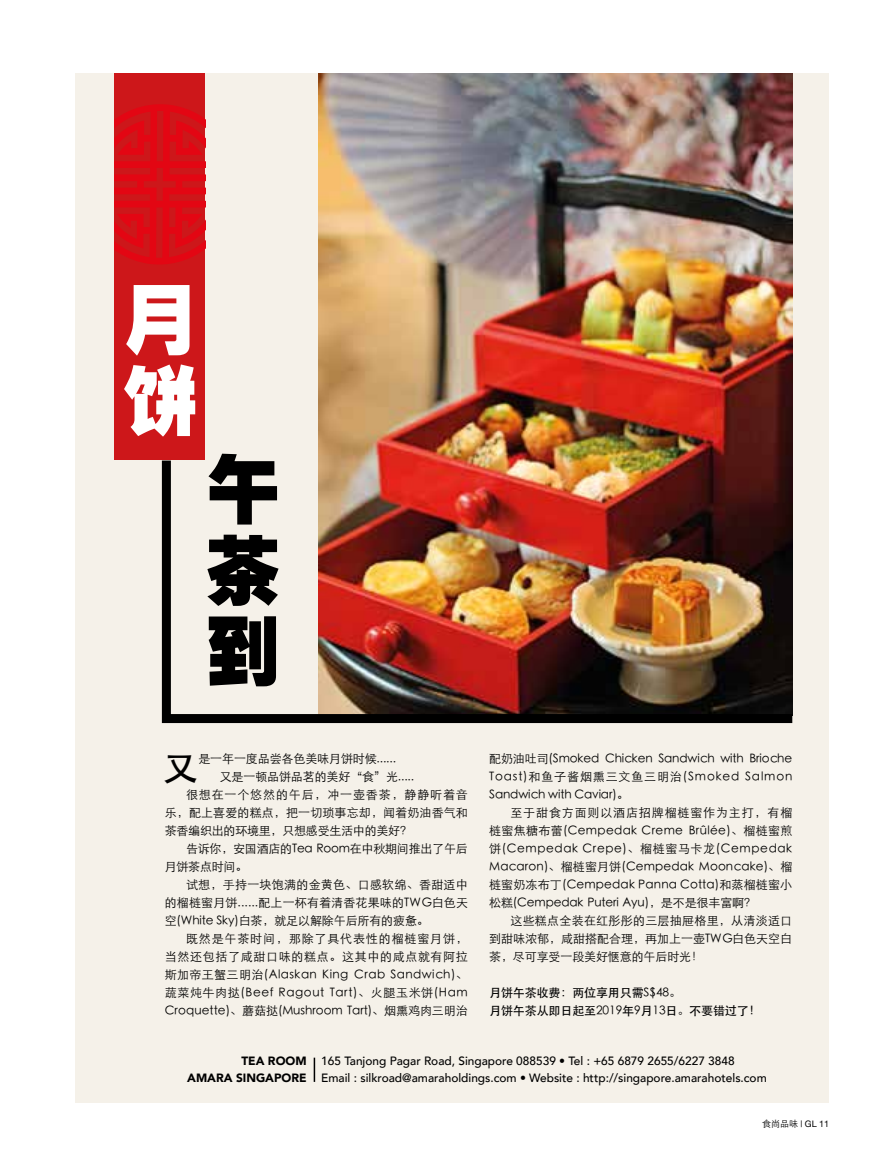
<style>
.page{position:relative;width:893px;height:1170px;background:#fff}
.page>*{position:absolute;margin:0;border:0;box-sizing:border-box;transform-origin:0 0}
.t1{font:75px/81px "Heiti EG Ultra GB";color:#000;text-align:justify}
.t2{font:75px/81px "Heiti EG Ultra GB";color:#fff}
.t3{font:35.1px "ST Heiti";color:#000}
.t4{font:12px/18px "ST Xihei";letter-spacing:.01em;color:#000;text-align:justify}
.t5{font:500 12px/16.5px "Avenir";color:#000}
.t6{font:12px "ST Xihei";letter-spacing:-.01em;color:#000}
.t7{font:12px "ST Xihei";letter-spacing:-.02em;color:#000}
.t8{font:12px "ST Xihei";letter-spacing:.07em;color:#000}
.t9{font:12px/18px "ST Heiti";letter-spacing:-.01em;color:#000}
.t10{font:12px "ST Xihei";letter-spacing:.035em;color:#000}
.t11{font:12px "ST Xihei";letter-spacing:.05em;color:#000}
.t12{font:12px "ST Xihei";letter-spacing:.055em;color:#000}
.t13{font:900 12px/16.5px "Avenir";color:#000;text-align:right}
.t14{font:9px "Helvetica Neue";color:#000}
.s1{font-family:"ST Xihei"}
</style>
<div class="page">
<div style="left:75px;top:73px;width:754px;height:1029px;background:#f5f1e9"></div>
<img style="left:318px;top:73px;width:474px;height:378px">
<img style="left:161px;top:451px;width:632px;height:273px">
<div style="left:114px;top:73px;width:91px;height:387px;background:#cd171a"></div>
<svg style="left:114px;top:104px;width:91px;height:160px"></svg>
<svg style="left:314px;top:1057px;width:1px;height:24px"></svg>
<h1 class="t2" style="left:123px;top:279px;width:77px">月饼</h1>
<h1 class="t1" style="left:206px;top:448px;width:76px">午茶到</h1>
<h2 class="t3" style="left:164px;top:750px;width:37px">又</h2>
<p class="t6" style="left:198px;top:752px;width:199px">是一年一度品尝各色美味月饼时候......</p>
<p class="t6" style="left:220px;top:770px;width:196px">又是一顿品饼品茗的美好“食”光.....</p>
<p class="t8" style="left:186px;top:788px;width:283px">很想在一个悠然的午后，冲一壶香茶，静静听着音</p>
<p class="t4" style="left:165px;top:803px;width:305px">乐，配上喜爱的糕点，把一切琐事忘却，闻着奶油香气和</p>
<p class="t7" style="left:165px;top:824px;width:249px">茶香编织出的环境里，只想感受生活中的美好？</p>
<p class="t7" style="left:186px;top:842px;width:283px">告诉你，安国酒店的Tea Room在中秋期间推出了午后</p>
<p class="t4" style="left:165px;top:857px;width:84px">月饼茶点时间。</p>
<p class="t4" style="left:186px;top:875px;width:283px">试想，手持一块饱满的金黄色、口感软绵、香甜适中</p>
<p class="t4" style="left:165px;top:893px;width:305px">的榴梿蜜月饼......配上一杯有着清香花果味的TWG白色天</p>
<p class="t6" style="left:165px;top:914px;width:266px">空(White Sky)白茶，就足以解除午后所有的疲惫。</p>
<p class="t8" style="left:186px;top:932px;width:283px">既然是午茶时间，那除了具代表性的榴梿蜜月饼，</p>
<p class="t12" style="left:165px;top:950px;width:305px">当然还包括了咸甜口味的糕点。这其中的咸点就有阿拉</p>
<p class="t10" style="left:165px;top:968px;width:305px">斯加帝王蟹三明治(Alaskan King Crab Sandwich)、</p>
<p class="t11" style="left:165px;top:986px;width:305px">蔬菜炖牛肉挞(Beef Ragout Tart)、火腿玉米饼(Ham</p>
<p class="t4" style="left:165px;top:1001px;width:305px">Croquette)、蘑菇挞(Mushroom Tart)、烟熏鸡肉三明治</p>
<p class="t4" style="left:489px;top:749px;width:305px">配奶油吐司(Smoked Chicken Sandwich with Brioche Toast)和鱼子酱烟熏三文鱼三明治(Smoked Salmon Sandwich with Caviar)。</p>
<p class="t4" style="left:489px;top:803px;width:305px;text-indent:21px">至于甜食方面则以酒店招牌榴梿蜜作为主打，有榴梿蜜焦糖布蕾(Cempedak Creme Brûlée)、榴梿蜜煎饼(Cempedak Crepe)、榴梿蜜马卡龙(Cempedak Macaron)、榴梿蜜月饼(Cempedak Mooncake)、榴梿蜜奶冻布丁(Cempedak Panna Cotta)和蒸榴梿蜜小松糕(Cempedak Puteri Ayu)，是不是很丰富啊？</p>
<p class="t4" style="left:489px;top:911px;width:305px;text-indent:21px">这些糕点全装在红彤彤的三层抽屉格里，从清淡适口到甜味浓郁，咸甜搭配合理，再加上一壶TWG白色天空白茶，尽可享受一段美好惬意的午后时光！</p>
<p class="t9" style="left:489px;top:983px;width:273px">月饼午茶收费：两位享用只需S$48。<br>月饼午茶从即日起至2019年9月13日。不要错过了！</p>
<p class="t13" style="left:187px;top:1052px;width:121px">TEA ROOM<br>AMARA SINGAPORE</p>
<p class="t5" style="left:321px;top:1052px;width:447px">165 Tanjong Pagar Road, Singapore 088539 • Tel : +65 6879 2655/6227 3848<br>Email : silkroad@amaraholdings.com • Website : http://singapore.amarahotels.com</p>
<p class="t14" style="left:762px;top:1118px;width:69px"><span class="s1">食尚品味</span> | GL 11</p>
</div>
